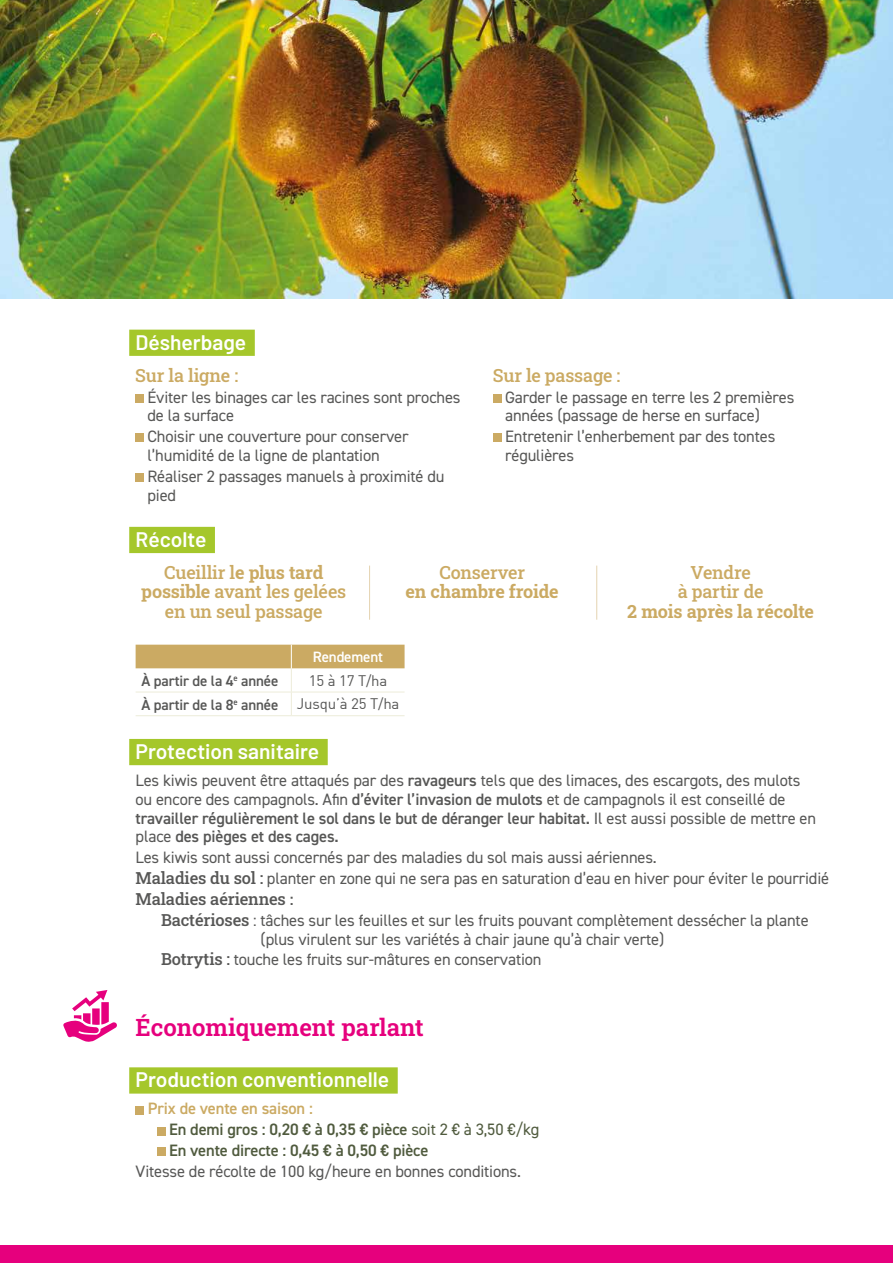
<style>
.page{position:relative;width:893px;height:1263px;background:#fff}
.page>*{position:absolute;margin:0;border:0;box-sizing:border-box;transform-origin:0 0}
.t1{font:600 24px "Roboto Slab";color:#e6007d}
.t2{font:600 21px "Barlow";color:#fff}
.t3{font:18px/19.5px "Roboto Slab";letter-spacing:-.01em;color:#cbaa63;text-align:center}
.t4{font:16.5px/18.8px "DIN2014";letter-spacing:-.01em;color:#575756}
.t5{font:600 16.5px/20.9px "DIN2014";letter-spacing:-.01em;color:#505b3e}
.t6{font:16.5px "Roboto Slab";letter-spacing:-.01em;color:#575756}
.t7{font:600 15px "DIN2014";letter-spacing:-.01em;color:#575756}
.t8{font:600 15px "DIN2014";letter-spacing:-.01em;color:#fff}
.t9{font:15px "DIN";color:#575756}
.s1{font-family:"DIN";font-weight:400}
.s2{font-weight:600}
.s3{font-family:"Roboto Slab"}
.s4{font-family:"DIN2014";font-weight:600}
.s5{color:#cbaa63}
.s6{font-weight:400}
</style>
<div class="page">
<svg style="left:63px;top:990px;width:54px;height:52px"></svg>
<div style="left:129px;top:1067px;width:269px;height:26px;background:#a5c72b"></div>
<div style="left:136px;top:1106px;width:8px;height:8px;background:#cbaa63"></div>
<div style="left:157px;top:1127px;width:8px;height:8px;background:#cbaa63"></div>
<div style="left:157px;top:1148px;width:8px;height:8px;background:#cbaa63"></div>
<hr style="left:136px;top:715px;width:155px;height:1px;background:#edecd9">
<hr style="left:291px;top:715px;width:114px;height:1px;background:#edecd9">
<svg style="left:136px;top:645px;width:269px;height:70px"></svg>
<div style="left:129px;top:739px;width:199px;height:26px;background:#a5c72b"></div>
<div style="left:129px;top:330px;width:126px;height:26px;background:#a5c72b"></div>
<div style="left:135px;top:394px;width:9px;height:9px;background:#cbaa63"></div>
<div style="left:135px;top:434px;width:9px;height:8px;background:#cbaa63"></div>
<div style="left:135px;top:473px;width:9px;height:9px;background:#cbaa63"></div>
<div style="left:493px;top:394px;width:8px;height:9px;background:#cbaa63"></div>
<div style="left:493px;top:434px;width:8px;height:8px;background:#cbaa63"></div>
<div style="left:129px;top:527px;width:86px;height:26px;background:#a5c72b"></div>
<img style="left:0;top:0;width:893px;height:299px">
<hr style="left:369px;top:566px;width:1px;height:54px;background:#e5d3b1">
<hr style="left:596px;top:566px;width:1px;height:54px;background:#e5d3b1">
<div style="left:0;top:1244px;width:893px;height:19px;background:#e6007d"></div>
<p class="t2" style="left:136px;top:326px;width:112px">Désherbage</p>
<p class="t3" style="left:135px;top:365px;width:105px">Sur la ligne :</p>
<p class="t4" style="left:147px;top:387px;width:315px">Éviter les binages car les racines sont proches de la surface</p>
<p class="t4" style="left:147px;top:427px;width:263px">Choisir une couverture pour conserver l’humidité de la ligne de plantation</p>
<p class="t4" style="left:147px;top:466px;width:299px">Réaliser 2 passages manuels à proximité du pied</p>
<p class="t3" style="left:493px;top:365px;width:129px">Sur le passage :</p>
<p class="t4" style="left:505px;top:387px;width:291px">Garder le passage en terre les 2 premières années (passage de herse en surface)</p>
<p class="t4" style="left:505px;top:427px;width:272px">Entretenir l’enherbement par des tontes régulières</p>
<p class="t2" style="left:136px;top:524px;width:72px">Récolte</p>
<p class="t3" style="left:141px;top:562px;width:207px">Cueillir le plus tard possible avant les gelées en un seul passage</p>
<p class="t3" style="left:406px;top:562px;width:155px">Conserver<br>en chambre froide</p>
<p class="t3" style="left:627px;top:562px;width:188px">Vendre<br>à partir de<br>2 mois après la récolte</p>
<p class="t8" style="left:313px;top:647px;width:72px">Rendement</p>
<p class="t7" style="left:142px;top:671px;width:138px">À partir de la 4<sup>e</sup> année</p>
<p class="t9" style="left:309px;top:671px;width:80px">15 à 17 T/ha</p>
<p class="t7" style="left:142px;top:695px;width:259px">À partir de la 8<sup>e</sup> année <span class="s1">Jusqu’à 25 T/ha</span></p>
<p class="t2" style="left:136px;top:736px;width:185px">Protection sanitaire</p>
<p class="t4" style="left:136px;top:771px;width:682px">Les kiwis peuvent être attaqués par des <span class="s2">ravageurs</span> tels que des limaces, des escargots, des mulots ou encore des campagnols. Afin <span class="s2">d’éviter l’invasion de mulots</span> et de campagnols il est conseillé de <span class="s2">travailler régulièrement le sol dans le but de déranger leur habitat.</span> Il est aussi possible de mettre en place <span class="s2">des pièges et des cages.</span></p>
<p class="t4" style="left:136px;top:847px;width:695px;line-height:20.9px">Les kiwis sont aussi concernés par des maladies du sol mais aussi aériennes.<br><span class="s3">Maladies du sol :</span> planter en zone qui ne sera pas en saturation d’eau en hiver pour éviter le pourridié</p>
<p class="t6" style="left:136px;top:888px;width:159px">Maladies aériennes <span class="s4">:</span></p>
<p class="t4" style="left:261px;top:910px;width:550px;text-indent:-99px"><span class="s3">Bactérioses</span> : tâches sur les feuilles et sur les fruits pouvant complètement dessécher la plante (plus virulent sur les variétés à chair jaune qu’à chair verte)</p>
<p class="t4" style="left:161px;top:950px;width:382px"><span class="s3">Botrytis :</span> touche les fruits sur-mâtures en conservation</p>
<h1 class="t1" style="left:136px;top:1011px;width:290px">Économiquement parlant</h1>
<p class="t2" style="left:136px;top:1064px;width:255px">Production conventionnelle</p>
<p class="t5" style="left:169px;top:1098px;width:372px;text-indent:-21px"><span class="s5">Prix de vente en saison :<br></span>En demi gros : 0,20 € à 0,35 € pièce <span class="s6">soit 2 € à 3,50 €/kg<br></span>En vente directe : 0,45 € à 0,50 € pièce</p>
<p class="t4" style="left:136px;top:1162px;width:387px">Vitesse de récolte de 100 kg/heure en bonnes conditions.</p>
</div>
